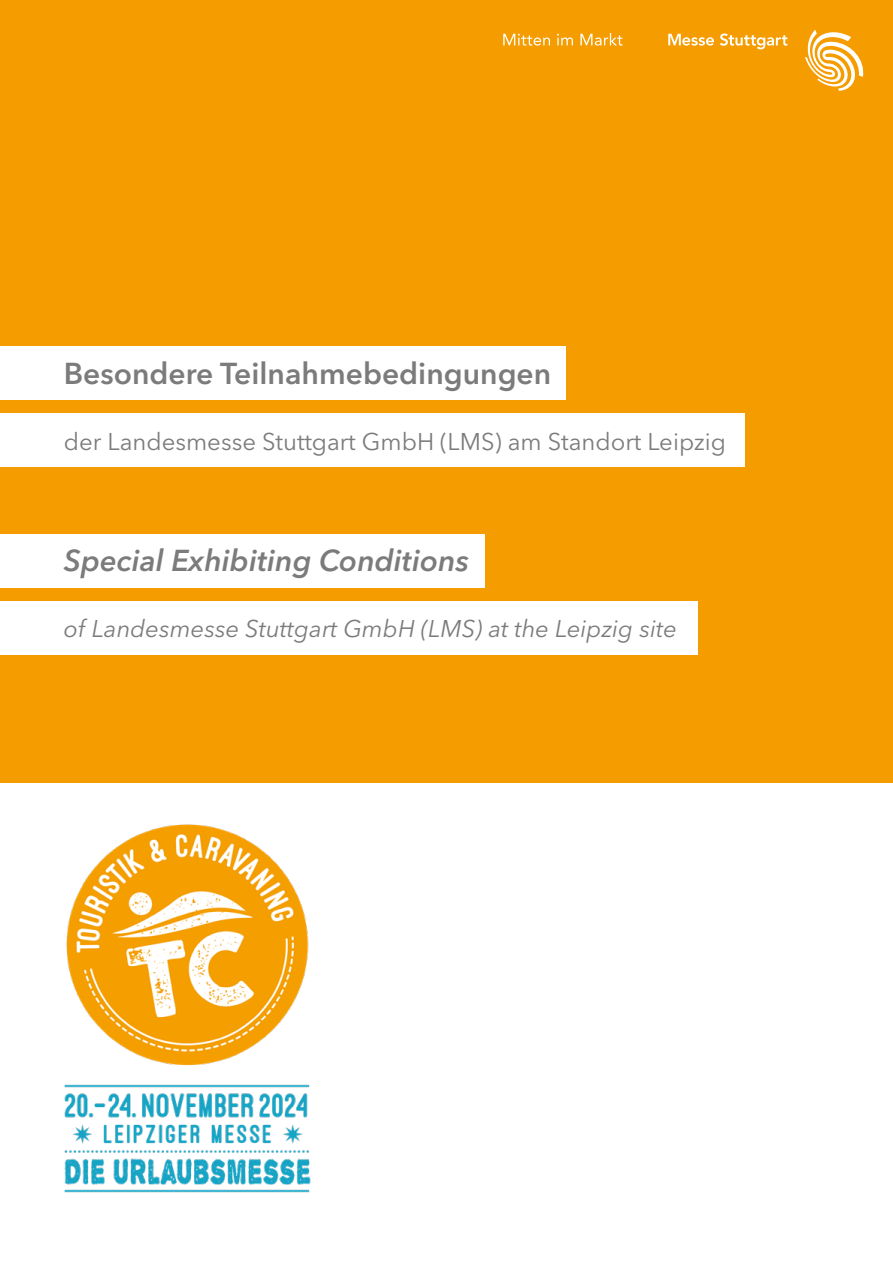
<style>
.page{position:relative;width:893px;height:1263px;background:#fff}
.page>*{position:absolute;margin:0;border:0;box-sizing:border-box;transform-origin:0 0}
.t1{font:600 30px "Avenir Next LT Pro";color:#7c7b7b}
.t2{font:italic 600 30px "Avenir Next LT Pro";color:#7c7b7b}
.t3{font:24px "Avenir Next LT Pro";color:#7c7b7b}
.t4{font:italic 24px "Avenir Next LT Pro";color:#7c7b7b}
</style>
<div class="page">
<div style="left:0;top:0;width:893px;height:782px;background:#f59c00"></div>
<div style="left:0;top:346px;width:566px;height:54px;background:#fff"></div>
<div style="left:0;top:535px;width:485px;height:53px;background:#fff"></div>
<div style="left:0;top:413px;width:744px;height:54px;background:#fff"></div>
<div style="left:0;top:602px;width:697px;height:53px;background:#fff"></div>
<svg style="left:720px;top:33px;width:67px;height:16px"></svg>
<svg style="left:805px;top:30px;width:58px;height:61px"></svg>
<svg style="left:668px;top:34px;width:46px;height:12px"></svg>
<svg style="left:557px;top:34px;width:16px;height:11px"></svg>
<svg style="left:580px;top:33px;width:42px;height:13px"></svg>
<svg style="left:503px;top:34px;width:47px;height:12px"></svg>
<img style="left:64px;top:824px;width:247px;height:369px">
<p class="t1" style="left:64px;top:355px;width:489px">Besondere Teilnahmebedingungen</p>
<p class="t3" style="left:64px;top:427px;width:664px">der Landesmesse Stuttgart GmbH (LMS) am Standort Leipzig</p>
<p class="t2" style="left:64px;top:542px;width:407px">Special Exhibiting Conditions</p>
<p class="t4" style="left:64px;top:614px;width:615px">of Landesmesse Stuttgart GmbH (LMS) at the Leipzig site</p>
</div>
